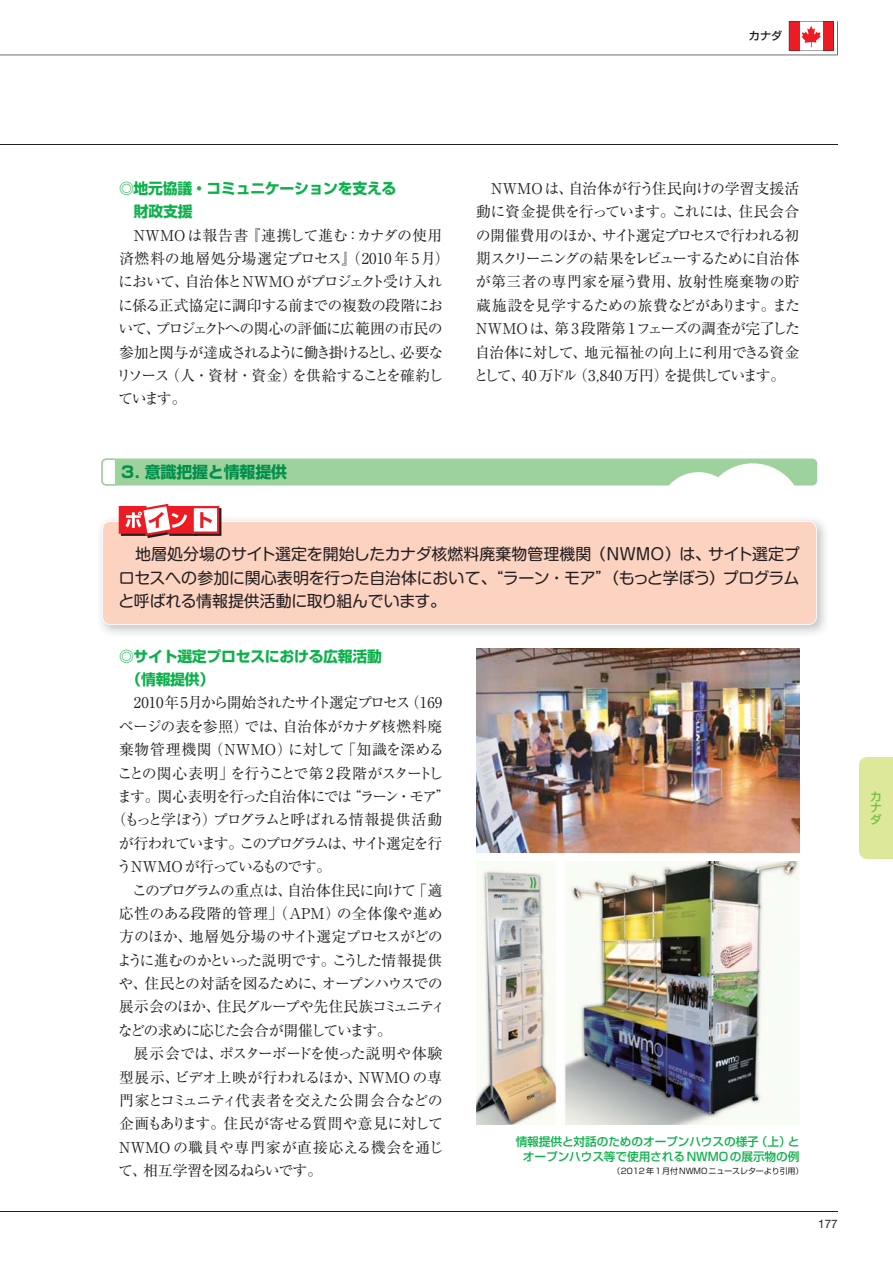
<style>
.page{position:relative;width:893px;height:1263px;background:#fff}
.page>*{position:absolute;margin:0;border:0;box-sizing:border-box;transform-origin:0 0}
.t1{font:15.9px/23.4px "Shin M Go Pro Regular 90 pv RKSJ H";letter-spacing:-.03em;color:#231f20;text-align:justify}
.t2{font:15.9px "Shin Go Pro Bold 90 pv RKSJ H";letter-spacing:-.01em;color:#00904c}
.t3{font:14.85px/23.4px "Ryumin Pro Regular 90 pv RKSJ H";letter-spacing:-.055em;color:#231f20}
.t4{font:14.85px "Ryumin Pro Regular 90 pv RKSJ H";letter-spacing:-.075em;color:#231f20}
.t5{font:14.85px "Ryumin Pro Regular 90 pv RKSJ H";letter-spacing:-.1em;color:#231f20}
.t6{font:14.85px/23.4px "Shin Go Pro Bold 90 pv RKSJ H";letter-spacing:-.02em;color:#0cb14b}
.t7{font:14.85px "Ryumin Pro Regular 90 pv RKSJ H";color:#231f20}
.t8{font:14.85px "Ryumin Pro Regular 90 pv RKSJ H";letter-spacing:-.03em;color:#231f20}
.t9{font:14.85px "Ryumin Pro Regular 90 pv RKSJ H";letter-spacing:-.085em;color:#231f20}
.t10{font:14.85px "Ryumin Pro Regular 90 pv RKSJ H";letter-spacing:-.135em;color:#231f20}
.t11{font:14.85px "Ryumin Pro Regular 90 pv RKSJ H";letter-spacing:.015em;color:#231f20}
.t12{font:14.85px "Ryumin Pro Regular 90 pv RKSJ H";letter-spacing:.025em;color:#231f20}
.t13{font:14.85px "Ryumin Pro Regular 90 pv RKSJ H";letter-spacing:-.08em;color:#231f20}
.t14{font:14.85px "Ryumin Pro Regular 90 pv RKSJ H";letter-spacing:-.095em;color:#231f20}
.t15{font:11.7px/14.9px "Shin Go Pro Medium 90 pv RKSJ H";letter-spacing:-.01em;color:#0cb14b;text-align:right}
.t16{font:11.7px "Helvetica Neue";color:#231f20}
.t17{font:11.7px/11.7px "Shin Go Pro Medium 90 pv RKSJ V";color:#72bf44;text-align:justify}
.t18{font:11.1px "Shin Go Pro Medium 90 pv RKSJ H";color:#231f20}
.t19{font:7.95px "Shin Go Pro Regular 90 pv RKSJ H";letter-spacing:-.01em;color:#231f20}
</style>
<div class="page">
<hr style="left:0;top:144px;width:838px;height:1px;background:#231f20">
<hr style="left:0;top:1211px;width:838px;height:1px;background:#231f20">
<svg style="left:0;top:21px;width:838px;height:34px"></svg>
<div style="left:859px;top:757px;width:33px;height:102px;background:#dde89a"></div>
<hr style="left:892px;top:757px;width:1px;height:102px;background:#dde89a">
<svg style="left:101px;top:458px;width:717px;height:28px;background:#aad8a9"></svg>
<div style="left:102px;top:521px;width:715px;height:104px;background:#fcd2c1"></div>
<div style="left:169px;top:508px;width:28px;height:28px;border:2px solid #231f20"></div>
<div style="left:194px;top:508px;width:27px;height:28px;border:2px solid #231f20"></div>
<div style="left:121px;top:508px;width:28px;height:28px;border:2px solid #231f20"></div>
<div style="left:168px;top:507px;width:26px;height:26px;background:#ed1c24"></div>
<div style="left:167px;top:506px;width:28px;height:28px;border:2px solid #ed1c24"></div>
<div style="left:193px;top:507px;width:25px;height:26px;background:#fff"></div>
<div style="left:192px;top:506px;width:27px;height:28px;border:2px solid #ed1c24"></div>
<div style="left:120px;top:507px;width:25px;height:26px;background:#ed1c24"></div>
<div style="left:119px;top:506px;width:27px;height:28px;border:2px solid #ed1c24"></div>
<svg style="left:200px;top:512px;width:12px;height:16px"></svg>
<svg style="left:125px;top:503px;width:62px;height:36px"></svg>
<img style="left:476px;top:861px;width:323px;height:264px">
<img style="left:476px;top:648px;width:323px;height:205px">
<p class="t18" style="left:749px;top:32px;width:35px">カナダ</p>
<p class="t6" style="left:134px;top:179px;width:264px;text-indent:-15px">◎ 地元協議・コミュニケーションを支える財政支援</p>
<p class="t3" style="left:117px;top:225px;width:335px;text-indent:17px">NWMOは報告書『連携して進む：カナダの使用済燃料の地層処分場選定プロセス』（2010 年 5月）において、自治体とNWMO がプロジェクト受け入れに係る正式協定に調印する前までの複数の段階において、プロジェクトへの関心の評価に広範囲の市民の参加と関与が達成されるように働き掛けるとし、必要なリソース（人・資材・資金）を供給することを確約しています。</p>
<p class="t2" style="left:121px;top:466px;width:167px">3. 意識把握と情報提供</p>
<p class="t3" style="left:474px;top:179px;width:328px;text-align:justify;text-indent:17px">NWMOは、自治体が行う住民向けの学習支援活動に資金提供を行っています。これには、住民会合の開催費用のほか、サイト選定プロセスで行われる初期スクリーニングの結果をレビューするために自治体が第三者の専門家を雇う費用、放射性廃棄物の貯蔵施設を見学するための旅費などがあります。またNWMOは、第 3 段階第 1フェーズの調査が完了した自治体に対して、地元福祉の向上に利用できる資金として、40 万ドル（3,840 万円）を提供しています。</p>
<p class="t1" style="left:118px;top:545px;width:683px;text-indent:17px">地層処分場のサイト選定を開始したカナダ核燃料廃棄物管理機関（NWMO）は、サイト選定プロセスへの参加に関心表明を行った自治体において、“ラーン・モア”（もっと学ぼう）プログラムと呼ばれる情報提供活動に取り組んでいます。</p>
<p class="t6" style="left:126px;top:646px;width:257px;text-indent:-7px">◎ サイト選定プロセスにおける広報活動（情報提供）</p>
<p class="t4" style="left:134px;top:697px;width:310px">2010年5月から開始されたサイト選定プロセス（169</p>
<p class="t3" style="left:119px;top:716px;width:325px">ページの表を参照）では、自治体がカナダ核燃料廃</p>
<p class="t7" style="left:119px;top:744px;width:326px">棄物管理機関（NWMO）に対して「知識を深める</p>
<p class="t5" style="left:117px;top:767px;width:327px">ことの関心表明」を行うことで第 2 段階がスタートし</p>
<p class="t5" style="left:117px;top:791px;width:335px">ます。関心表明を行った自治体にでは“ラーン・モア”</p>
<p class="t3" style="left:112px;top:810px;width:332px">（もっと学ぼう）プログラムと呼ばれる情報提供活動</p>
<p class="t10" style="left:119px;top:837px;width:325px">が行われています。このプログラムは、サイト選定を行</p>
<p class="t9" style="left:117px;top:861px;width:216px">うNWMO が行っているものです。</p>
<p class="t4" style="left:132px;top:884px;width:311px">このプログラムの重点は、自治体住民に向けて「適</p>
<p class="t11" style="left:119px;top:908px;width:325px">応性のある段階的管理」（APM）の全体像や進め</p>
<p class="t8" style="left:119px;top:931px;width:325px">方のほか、地層処分場のサイト選定プロセスがどの</p>
<p class="t3" style="left:117px;top:950px;width:327px">ように進むのかといった説明です。こうした情報提供</p>
<p class="t9" style="left:119px;top:978px;width:326px">や、住民との対話を図るために、オープンハウスでの</p>
<p class="t4" style="left:119px;top:1001px;width:328px">展示会のほか、住民グループや先住民族コミュニティ</p>
<p class="t13" style="left:118px;top:1025px;width:275px">などの求めに応じた会合が開催しています。</p>
<p class="t3" style="left:134px;top:1044px;width:310px">展示会では、ポスターボードを使った説明や体験</p>
<p class="t7" style="left:119px;top:1071px;width:325px">型展示、ビデオ上映が行われるほか、NWMO の専</p>
<p class="t3" style="left:119px;top:1091px;width:325px">門家とコミュニティ代表者を交えた公開会合などの</p>
<p class="t8" style="left:119px;top:1118px;width:325px">企画もあります。住民が寄せる質問や意見に対して</p>
<p class="t12" style="left:119px;top:1141px;width:326px">NWMOの職員や専門家が直接応える機会を通じ</p>
<p class="t14" style="left:118px;top:1165px;width:205px">て、相互学習を図るねらいです。</p>
<p class="t15" style="left:516px;top:1135px;width:285px">情報提供と対話のためのオープンハウスの様子（上）とオープンハウス等で使用される NWMOの展示物の例</p>
<p class="t19" style="left:613px;top:1168px;width:192px">（2012年 1月付NWMOニュースレターより引用）</p>
<p class="t16" style="left:818px;top:1220px;width:21px">177</p>
<p class="t17" style="left:870px;top:792px;width:13px">カナダ</p>
</div>
